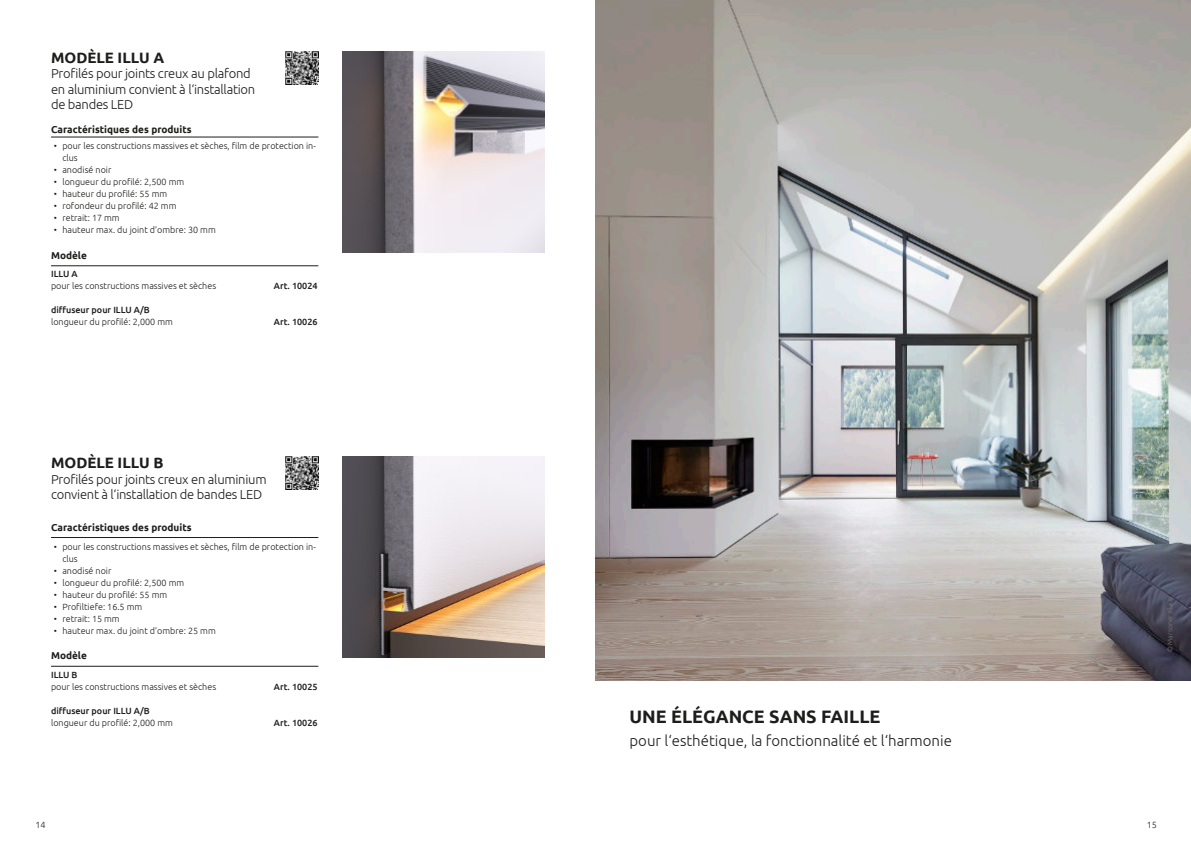
<style>
.page{position:relative;width:1191px;height:842px;background:#fff}
.page>*{position:absolute;margin:0;border:0;box-sizing:border-box;transform-origin:0 0}
.t1{font:700 18px "Ubuntu";color:#1d1d1b}
.t2{font:300 15px "Ubuntu";color:#1d1d1b}
.t3{font:700 15px "Ubuntu";color:#1d1d1b}
.t4{font:300 13px/15.6px "Ubuntu";letter-spacing:-.02em;color:#1d1d1b}
.t5{font:700 10px "Ubuntu";color:#1d1d1b}
.t6{font:300 9px/12px "Ubuntu";color:#1d1d1b}
.t7{font:500 9px "Ubuntu";color:#1d1d1b}
.t8{font:300 7px "Ubuntu";color:#777776}
</style>
<div class="page">
<hr style="left:51px;top:537px;width:267px;height:1px;background:#1d1d1b">
<hr style="left:51px;top:666px;width:267px;height:1px;background:#1d1d1b">
<hr style="left:51px;top:137px;width:267px;height:1px;background:#1d1d1b">
<hr style="left:51px;top:265px;width:267px;height:1px;background:#1d1d1b">
<img style="left:285px;top:456px;width:33px;height:33px">
<img style="left:343px;top:456px;width:201px;height:202px">
<img style="left:343px;top:51px;width:201px;height:201px">
<img style="left:285px;top:51px;width:33px;height:33px">
<img style="left:595px;top:0;width:596px;height:680px">
<h2 class="t3" style="left:51px;top:51px;width:115px">MODÈLE ILLU A</h2>
<h3 class="t4" style="left:51px;top:67px;width:206px">Profilés pour joints creux au plafond en aluminium convient à l‘installation de bandes LED</h3>
<p class="t5" style="left:51px;top:126px;width:142px">Caractéristiques des produits</p>
<p class="t6" style="left:62px;top:140px;width:255px;text-indent:-9px">• pour les constructions massives et sèches, film de protection in&shy;clus</p>
<p class="t6" style="left:54px;top:164px;width:59px">• anodisé noir</p>
<p class="t6" style="left:54px;top:176px;width:132px">• longueur du profilé: 2,500 mm</p>
<p class="t6" style="left:54px;top:188px;width:115px">• hauteur du profilé: 55 mm</p>
<p class="t6" style="left:54px;top:200px;width:124px">• rofondeur du profilé: 42 mm</p>
<p class="t6" style="left:54px;top:212px;width:67px">• retrait: 17 mm</p>
<p class="t6" style="left:54px;top:224px;width:163px">• hauteur max. du joint d’ombre: 30 mm</p>
<p class="t5" style="left:51px;top:251px;width:37px">Modèle</p>
<p class="t7" style="left:51px;top:270px;width:28px">ILLU A</p>
<p class="t6" style="left:51px;top:280px;width:167px">pour les constructions massives et sèches</p>
<p class="t7" style="left:274px;top:282px;width:45px">Art. 10024</p>
<p class="t7" style="left:51px;top:306px;width:100px">diffuseur pour ILLU A/B</p>
<p class="t6" style="left:51px;top:316px;width:123px">longueur du profilé: 2,000 mm</p>
<p class="t7" style="left:274px;top:318px;width:45px">Art. 10026</p>
<h2 class="t3" style="left:51px;top:456px;width:114px">MODÈLE ILLU B</h2>
<h3 class="t4" style="left:51px;top:472px;width:217px">Profilés pour joints creux en aluminium convient à l‘installation de bandes LED</h3>
<p class="t5" style="left:51px;top:523px;width:142px">Caractéristiques des produits</p>
<p class="t6" style="left:62px;top:541px;width:255px;text-indent:-9px">• pour les constructions massives et sèches, film de protection in&shy;clus</p>
<p class="t6" style="left:54px;top:565px;width:59px">• anodisé noir</p>
<p class="t6" style="left:54px;top:577px;width:132px">• longueur du profilé: 2,500 mm</p>
<p class="t6" style="left:54px;top:589px;width:115px">• hauteur du profilé: 55 mm</p>
<p class="t6" style="left:54px;top:601px;width:90px">• Profiltiefe: 16.5 mm</p>
<p class="t6" style="left:54px;top:613px;width:67px">• retrait: 15 mm</p>
<p class="t6" style="left:54px;top:625px;width:163px">• hauteur max. du joint d’ombre: 25 mm</p>
<p class="t5" style="left:51px;top:651px;width:37px">Modèle</p>
<p class="t7" style="left:51px;top:670px;width:28px">ILLU B</p>
<p class="t6" style="left:51px;top:681px;width:167px">pour les constructions massives et sèches</p>
<p class="t7" style="left:274px;top:682px;width:45px">Art. 10025</p>
<p class="t7" style="left:51px;top:706px;width:100px">diffuseur pour ILLU A/B</p>
<p class="t6" style="left:51px;top:717px;width:123px">longueur du profilé: 2,000 mm</p>
<p class="t7" style="left:274px;top:718px;width:45px">Art. 10026</p>
<h1 class="t1" style="left:629px;top:709px;width:252px">UNE ÉLÉGANCE SANS FAILLE</h1>
<h2 class="t2" style="left:629px;top:735px;width:324px">pour l‘esthétique, la fonctionnalité et l‘harmonie</h2>
<p class="t8" style="left:1167px;top:652px;width:57px;rotate:-90deg">© Marsoner Klaus</p>
<p class="t6" style="left:35px;top:820px;width:12px">14</p>
<p class="t6" style="left:1146px;top:820px;width:12px">15</p>
</div>
